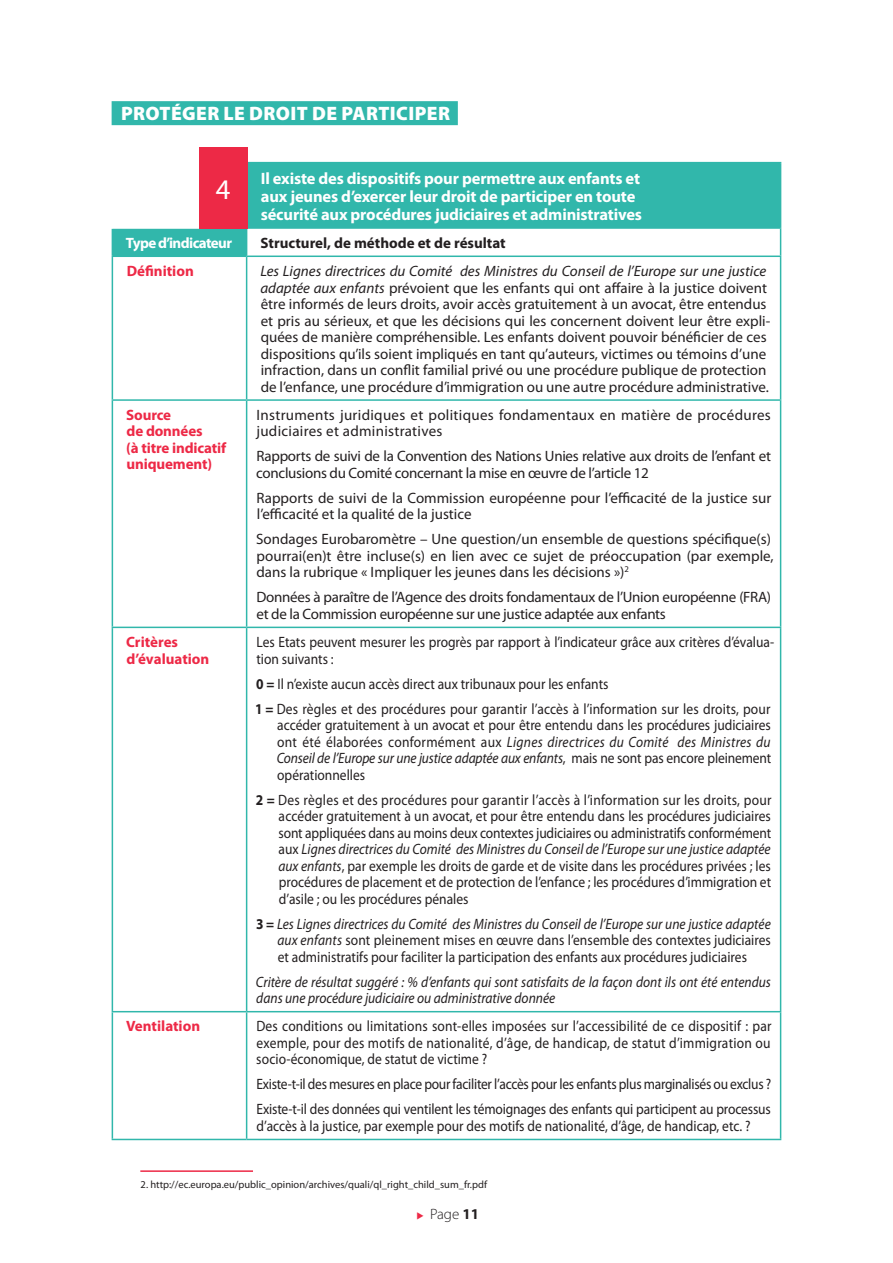
<style>
.page{position:relative;width:893px;height:1263px;background:#fff}
.page>*{position:absolute;margin:0;border:0;box-sizing:border-box;transform-origin:0 0}
.t1{font:28.5px "Myriad Pro";color:#fff}
.t2{font:900 19.5px "Myriad Pro";letter-spacing:.02em;color:#fff}
.t3{font:700 16.5px/18px "Myriad Pro";letter-spacing:-.01em;color:#fff}
.t4{font:15px/16.5px "Myriad Pro";color:#231f20;text-align:justify;scale:.9 1}
.t5{font:15px/16.5px "Myriad Pro";color:#231f20}
.t6{font:15px/16.5px "Myriad Pro";letter-spacing:-.02em;color:#231f20}
.t7{font:15px/25px "Myriad Pro";letter-spacing:-.02em;color:#231f20;scale:.9 1}
.t8{font:italic 15px/16.5px "Myriad Pro";color:#231f20;scale:.9 1}
.t9{font:15px/16.5px "Myriad Pro";letter-spacing:.02em;color:#231f20}
.t10{font:700 15px/16.5px "Myriad Pro";letter-spacing:-.01em;color:#ed2946}
.t11{font:700 15px "Myriad Pro";color:#231f20}
.t12{font:700 15px "Myriad Pro";letter-spacing:-.04em;color:#fff}
.t13{font:300 15px "Myriad Pro";color:#231f20}
.t14{font:10.5px "Myriad Pro";color:#231f20}
.s1{font-style:italic}
.s2{font-weight:700}
.s3{color:#ed2946}
</style>
<div class="page">
<div style="left:112px;top:101px;width:346px;height:24px;background:#31b7ab"></div>
<svg style="left:113px;top:163px;width:667px;height:93px;fill:#31b7ab"></svg>
<hr style="left:247px;top:162px;width:534px;height:1px;background:#31b7ab">
<hr style="left:780px;top:163px;width:1px;height:64px;background:#31b7ab">
<svg style="left:112px;top:229px;width:1px;height:27px"></svg>
<hr style="left:247px;top:227px;width:534px;height:2px;background:#31b7ab">
<svg style="left:246px;top:229px;width:1px;height:27px"></svg>
<svg style="left:780px;top:229px;width:1px;height:27px"></svg>
<hr style="left:112px;top:256px;width:135px;height:1px;background:#31b7ab">
<hr style="left:112px;top:257px;width:1px;height:142px;background:#31b7ab">
<hr style="left:247px;top:256px;width:534px;height:1px;background:#31b7ab">
<hr style="left:246px;top:257px;width:1px;height:142px;background:#31b7ab">
<hr style="left:780px;top:257px;width:1px;height:142px;background:#31b7ab">
<hr style="left:112px;top:399px;width:135px;height:2px;background:#31b7ab">
<hr style="left:112px;top:401px;width:1px;height:226px;background:#31b7ab">
<hr style="left:247px;top:399px;width:534px;height:2px;background:#31b7ab">
<hr style="left:246px;top:401px;width:1px;height:226px;background:#31b7ab">
<hr style="left:780px;top:401px;width:1px;height:226px;background:#31b7ab">
<hr style="left:112px;top:627px;width:135px;height:1px;background:#31b7ab">
<hr style="left:112px;top:628px;width:1px;height:383px;background:#31b7ab">
<hr style="left:247px;top:627px;width:534px;height:1px;background:#31b7ab">
<hr style="left:246px;top:628px;width:1px;height:383px;background:#31b7ab">
<hr style="left:780px;top:628px;width:1px;height:383px;background:#31b7ab">
<hr style="left:112px;top:1011px;width:135px;height:1px;background:#31b7ab">
<hr style="left:112px;top:1012px;width:1px;height:127px;background:#31b7ab">
<hr style="left:247px;top:1011px;width:534px;height:1px;background:#31b7ab">
<hr style="left:246px;top:1012px;width:1px;height:127px;background:#31b7ab">
<hr style="left:780px;top:1012px;width:1px;height:127px;background:#31b7ab">
<hr style="left:112px;top:1139px;width:135px;height:1px;background:#31b7ab">
<hr style="left:247px;top:1139px;width:534px;height:1px;background:#31b7ab">
<hr style="left:112px;top:227px;width:135px;height:2px;background:#fff">
<div style="left:199px;top:147px;width:48px;height:82px;background:#ed2946"></div>
<hr style="left:140px;top:1170px;width:113px;height:2px;background:#ed2946">
<h2 class="t2" style="left:121px;top:100px;width:330px">PROTÉGER LE DROIT DE PARTICIPER</h2>
<h1 class="t1" style="left:216px;top:172px;width:16px">4</h1>
<p class="t3" style="left:261px;top:168px;width:383px">Il existe des dispositifs pour permettre aux enfants et aux jeunes d’exercer leur droit de participer en toute sécurité aux procédures judiciaires et administratives</p>
<p class="t12" style="left:126px;top:233px;width:108px">Type d’indicateur</p>
<p class="t11" style="left:261px;top:233px;width:247px">Structurel, de méthode et de résultat</p>
<p class="t10" style="left:127px;top:262px;width:69px">Définition</p>
<p class="t5" style="left:260px;top:262px;width:511px"><span class="s1">Les Lignes directrices du Comité des Ministres du Conseil de l’Europe sur une justice adaptée aux enfants</span> prévoient que les enfants qui ont affaire à la justice doivent être informés de leurs droits, avoir accès gratuitement à un avocat, être entendus et pris au sérieux, et que les décisions qui les concernent doivent leur être expli&shy;quées de manière compréhensible. Les enfants doivent pouvoir bénéficier de ces dispositions qu’ils soient impliqués en tant qu’auteurs, victimes ou témoins d’une infraction, dans un conflit familial privé ou une procédure publique de protection de l’enfance, une procédure d’immigration ou une autre procédure administrative.</p>
<p class="t10" style="left:126px;top:406px;width:102px">Source<br>de données<br>(à titre indicatif uniquement)</p>
<p class="t9" style="left:256px;top:406px;width:516px">Instruments juridiques et politiques fondamentaux en matière de procédures judiciaires et administratives</p>
<p class="t6" style="left:256px;top:448px;width:516px">Rapports de suivi de la Convention des Nations Unies relative aux droits de l’enfant et conclusions du Comité concernant la mise en œuvre de l’article 12</p>
<p class="t5" style="left:257px;top:489px;width:516px">Rapports de suivi de la Commission européenne pour l’efficacité de la justice sur l’efficacité et la qualité de la justice</p>
<p class="t5" style="left:256px;top:531px;width:519px">Sondages Eurobaromètre – Une question/un ensemble de questions spécifique(s) pourrai(en)t être incluse(s) en lien avec ce sujet de préoccupation (par exemple, dans la rubrique « Impliquer les jeunes dans les décisions »)<sup>2</sup></p>
<p class="t6" style="left:256px;top:589px;width:516px">Données à paraître de l’Agence des droits fondamentaux de l’Union européenne (FRA) et de la Commission européenne sur une justice adaptée aux enfants</p>
<p class="t10" style="left:126px;top:633px;width:85px">Critères d’évaluation</p>
<p class="t4" style="left:256px;top:634px;width:577px">Les Etats peuvent mesurer les progrès par rapport à l’indicateur grâce aux critères d’évalua&shy;tion suivants :</p>
<p class="t4" style="left:255px;top:671px;width:574px;line-height:25px"><span class="s2">0 =</span> Il n’existe aucun accès direct aux tribunaux pour les enfants<br><span class="s2">1 =</span> Des règles et des procédures pour garantir l’accès à l’information sur les droits, pour</p>
<p class="t4" style="left:277px;top:717px;width:551px">accéder gratuitement à un avocat et pour être entendu dans les procédures judiciaires ont été élaborées conformément aux <span class="s1">Lignes directrices du Comité des Ministres du Conseil de l’Europe sur une justice adaptée aux enfants</span>, mais ne sont pas encore pleinement opérationnelles</p>
<p class="t4" style="left:278px;top:791px;width:549px;text-indent:-22px"><span class="s2">2 =</span> Des règles et des procédures pour garantir l’accès à l’information sur les droits, pour accéder gratuitement à un avocat, et pour être entendu dans les procédures judiciaires sont appliquées dans au moins deux contextes judiciaires ou administratifs conformément aux <span class="s1">Lignes directrices du Comité des Ministres du Conseil de l’Europe sur une justice adaptée aux enfants</span>, par exemple les droits de garde et de visite dans les procédures privées ; les procédures de placement et de protection de l’enfance ; les procédures d’immigration et d’asile ; ou les procédures pénales</p>
<p class="t4" style="left:277px;top:915px;width:550px;text-indent:-21px"><span class="s2">3 =</span> <span class="s1">Les Lignes directrices du Comité des Ministres du Conseil de l’Europe sur une justice adaptée aux enfants</span> sont pleinement mises en œuvre dans l’ensemble des contextes judiciaires et administratifs pour faciliter la participation des enfants aux procédures judiciaires</p>
<p class="t8" style="left:256px;top:973px;width:574px">Critère de résultat suggéré : % d’enfants qui sont satisfaits de la façon dont ils ont été entendus dans une procédure judiciaire ou administrative donnée</p>
<p class="t10" style="left:126px;top:1018px;width:76px">Ventilation</p>
<p class="t4" style="left:256px;top:1018px;width:574px">Des conditions ou limitations sont-elles imposées sur l’accessibilité de ce dispositif : par exemple, pour des motifs de nationalité, d’âge, de handicap, de statut d’immigration ou socio-économique, de statut de victime ?</p>
<p class="t7" style="left:256px;top:1072px;width:574px">Existe-t-il des mesures en place pour faciliter l’accès pour les enfants plus marginalisés ou exclus ?<br>Existe-t-il des données qui ventilent les témoignages des enfants qui participent au processus</p>
<p class="t4" style="left:256px;top:1117px;width:550px">d’accès à la justice, par exemple pour des motifs de nationalité, d’âge, de handicap, etc. ?</p>
<p class="t14" style="left:141px;top:1178px;width:348px">2. http://ec.europa.eu/public_opinion/archives/quali/ql_right_child_sum_fr.pdf</p>
<p class="t13" style="left:414px;top:1205px;width:67px"><span class="s3">▸</span> Page <span class="s2">11</span></p>
</div>
